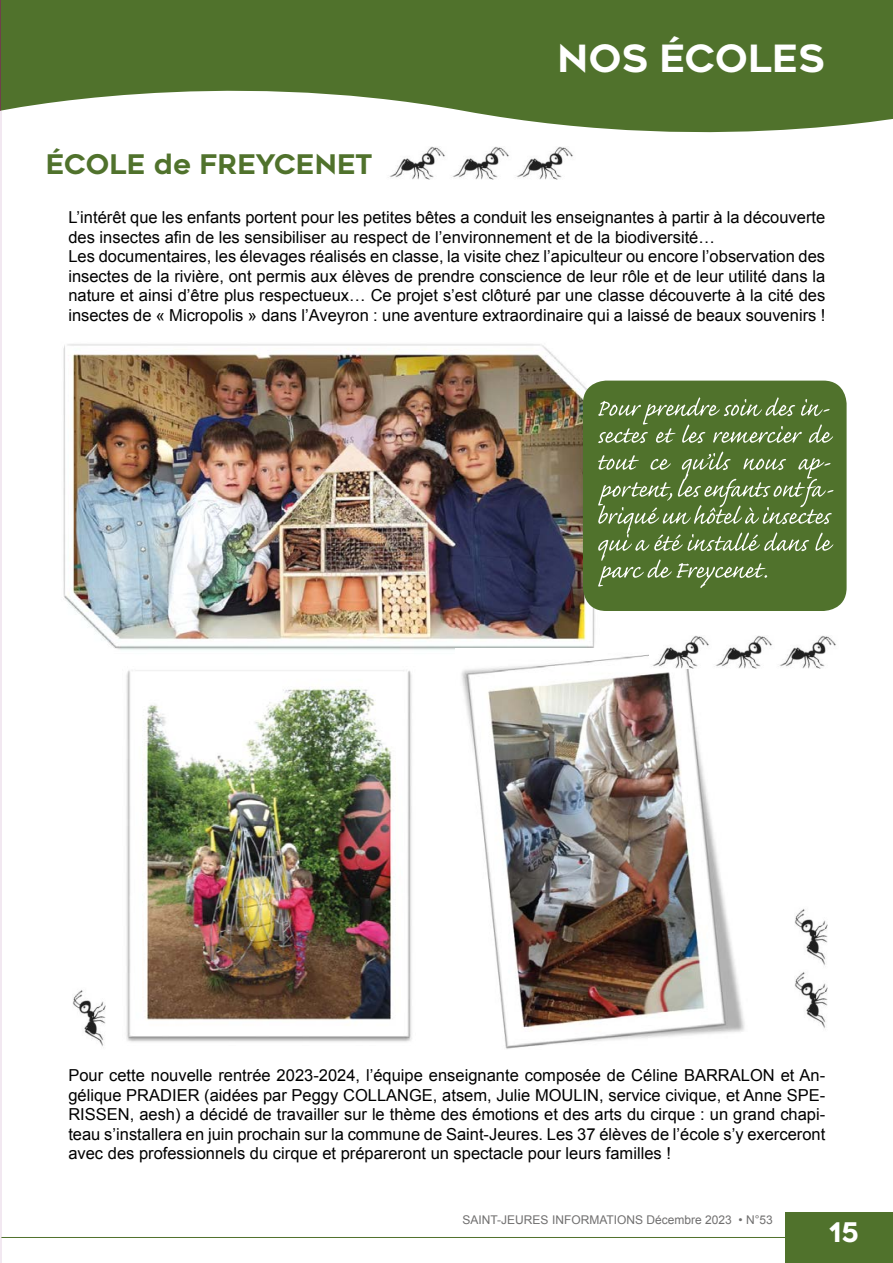
<style>
.page{position:relative;width:893px;height:1263px;background:#fff}
.page>*{position:absolute;margin:0;border:0;box-sizing:border-box;transform-origin:0 0}
.t1{font:37.5px "Renogare";color:#fff}
.t2{font:27px "Renogare";color:#50722c}
.t3{font:27px "Renogare";color:#fff}
.t4{font:16.5px/19.5px "Arial";color:#000}
.t5{font:12px "Arial";color:#706f6f}
</style>
<div class="page">
<hr style="left:0;top:60px;width:1px;height:1203px;background:#f2e8f1">
<svg style="left:1px;top:0;width:892px;height:159px;fill:#50722c"></svg>
<svg style="left:0;top:0;width:1px;height:111px"></svg>
<div style="left:786px;top:1212px;width:107px;height:51px;background:#50722c"></div>
<hr style="left:1px;top:1237px;width:798px;height:1px;background:#50722c">
<img style="left:795px;top:972px;width:33px;height:57px">
<img style="left:795px;top:909px;width:33px;height:57px">
<img style="left:63px;top:344px;width:541px;height:306px">
<div style="left:583px;top:381px;width:264px;height:230px;background:#50722c;border-radius:23px"></div>
<svg style="left:598px;top:397px;width:235px;height:46px"></svg>
<svg style="left:598px;top:452px;width:235px;height:136px"></svg>
<img style="left:126px;top:670px;width:286px;height:372px">
<img style="left:455px;top:648px;width:290px;height:401px">
<img style="left:649px;top:635px;width:62px;height:33px">
<img style="left:713px;top:635px;width:59px;height:33px">
<img style="left:779px;top:635px;width:57px;height:33px">
<img style="left:386px;top:147px;width:62px;height:33px">
<img style="left:450px;top:147px;width:62px;height:33px">
<img style="left:514px;top:147px;width:61px;height:33px">
<img style="left:72px;top:990px;width:33px;height:57px">
<h2 class="t2" style="left:46px;top:147px;width:328px">ÉCOLE de FREYCENET</h2>
<h1 class="t1" style="left:558px;top:34px;width:269px">NOS ÉCOLES</h1>
<p class="t4" style="left:68px;top:208px;width:758px">L’intérêt que les enfants portent pour les petites bêtes a conduit les enseignantes à partir à la découverte des insectes afin de les sensibiliser au respect de l’environnement et de la biodiversité…<br>Les documentaires, les élevages réalisés en classe, la visite chez l’apiculteur ou encore l’observation des insectes de la rivière, ont permis aux élèves de prendre conscience de leur rôle et de leur utilité dans la nature et ainsi d’être plus respectueux… Ce projet s’est clôturé par une classe découverte à la cité des insectes de « Micropolis » dans l’Aveyron : une aventure extraordinaire qui a laissé de beaux souvenirs !</p>
<p class="t4" style="left:68px;top:1066px;width:758px;text-align:justify">Pour cette nouvelle rentrée 2023-2024, l’équipe enseignante composée de Céline BARRALON et An&shy;gélique PRADIER (aidées par Peggy COLLANGE, atsem, Julie MOULIN, service civique, et Anne SPE-RISSEN, aesh) a décidé de travailler sur le thème des émotions et des arts du cirque : un grand chapi&shy;teau s’installera en juin prochain sur la commune de Saint-Jeures. Les 37 élèves de l’école s’y exerceront avec des professionnels du cirque et prépareront un spectacle pour leurs familles !</p>
<p class="t5" style="left:463px;top:1212px;width:312px">SAINT-JEURES INFORMATIONS Décembre 2023 • N°53</p>
<h2 class="t3" style="left:829px;top:1215px;width:31px">15</h2>
</div>
